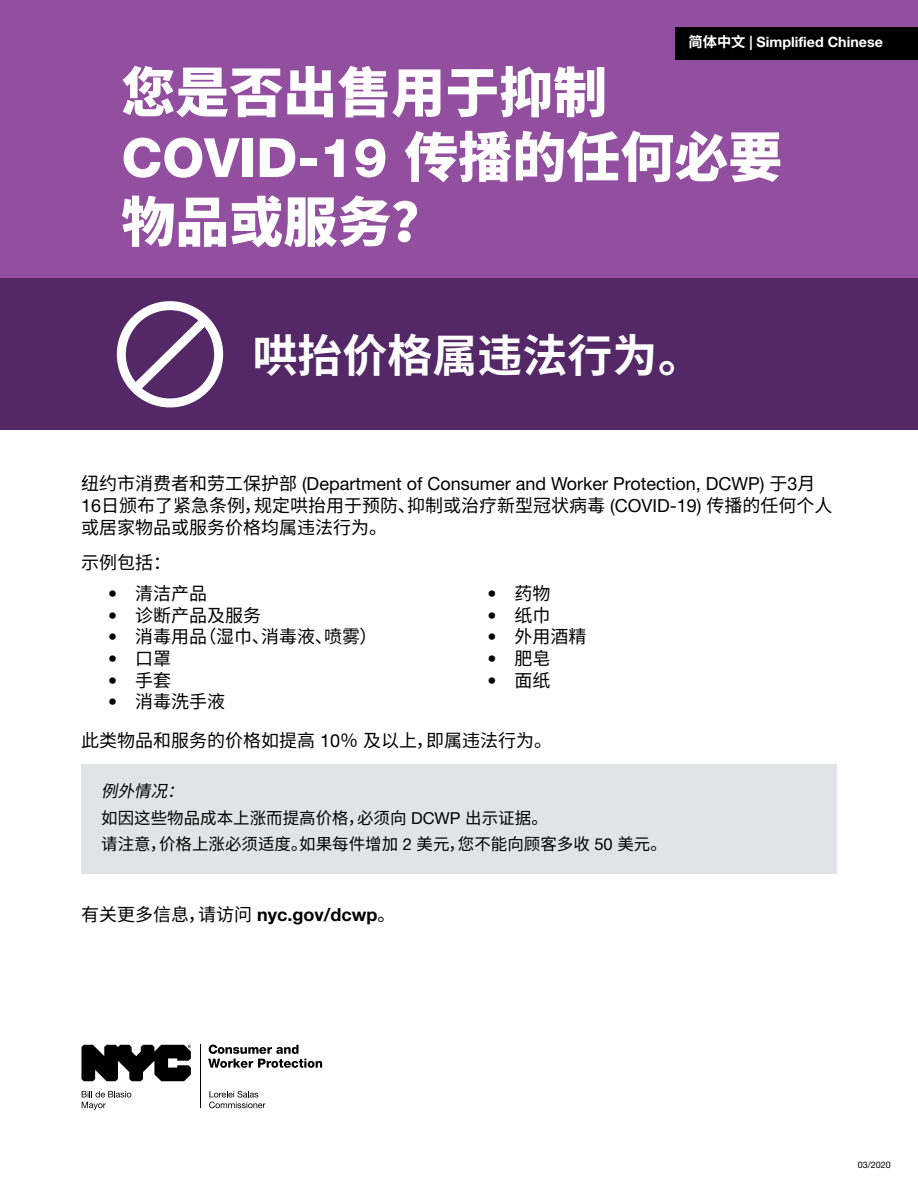
<style>
.page{position:relative;width:918px;height:1188px;background:#fff}
.page>*{position:absolute;margin:0;border:0;box-sizing:border-box;transform-origin:0 0}
.t1{font:900 54px "Noto Sans CJ Ksc";color:#fff}
.t2{font:800 54px "Helvetica Neue LT Std";color:#fff}
.t3{font:700 45px "Noto Sans CJ Ksc";color:#fff}
.t4{font:18px/21.6px "Noto Sans CJ Ksc";color:#000}
.t5{font:18px "Helvetica Neue LT Std";color:#000}
.t6{font:700 18px "Helvetica Neue LT Std";color:#000}
.t7{font:16.5px/26.5px "Noto Sans CJ Ksc";color:#000}
.t8{font:700 14.25px "Helvetica Neue LT Std";color:#fff}
.t9{font:9px "Helvetica Neue LT Std";color:#000}
.s1{font-family:"Noto Sans SC"}
.s2{font-family:"Noto Sans CJ Ksc";font-weight:900}
.s3{font-family:"Noto Sans CJ Ksc"}
.s4{font-family:"Helvetica Neue LT Std"}
.s5{font-style:italic}
.s6{font-family:"Noto Sans CJ Ksc";font-weight:400}
</style>
<div class="page">
<div style="left:0;top:0;width:918px;height:294px;background:#924f9f"></div>
<div style="left:81px;top:764px;width:756px;height:110px;background:#e2e3e4"></div>
<svg style="left:209px;top:1091px;width:56px;height:17px"></svg>
<svg style="left:82px;top:1091px;width:49px;height:19px"></svg>
<hr style="left:200px;top:1045px;width:1px;height:63px;background:#000">
<svg style="left:208px;top:1045px;width:114px;height:23px"></svg>
<svg style="left:81px;top:1045px;width:110px;height:36px"></svg>
<div style="left:0;top:278px;width:918px;height:152px;background:#542766"></div>
<svg style="left:116px;top:301px;width:108px;height:107px"></svg>
<div style="left:675px;top:27px;width:243px;height:32px;background:#000"></div>
<p class="t8" style="left:688px;top:33px;width:196px"><span class="s1">简体中文</span> | Simplified Chinese</p>
<h1 class="t1" style="left:121px;top:62px;width:488px">您是否出售用于抑制</h1>
<h1 class="t2" style="left:121px;top:126px;width:663px">COVID-19 <span class="s2">传播的任何必要</span></h1>
<h1 class="t1" style="left:121px;top:192px;width:326px">物品或服务？</h1>
<h2 class="t3" style="left:253px;top:330px;width:452px">哄抬价格属违法行为。</h2>
<p class="t5" style="left:81px;top:473px;width:736px"><span class="s3">纽约市消费者和劳工保护部</span> (Department of Consumer and Worker Protection, DCWP) <span class="s3">于</span>3<span class="s3">月</span></p>
<p class="t4" style="left:81px;top:495px;width:753px"><span class="s4">16</span>日颁布了紧急条例，规定哄抬用于预防、抑制或治疗新型冠状病毒 <span class="s4">(COVID-19)</span> 传播的任何个人或居家物品或服务价格均属违法行为。</p>
<p class="t4" style="left:81px;top:552px;width:91px">示例包括：</p>
<p class="t4" style="left:108px;top:583px;width:100px"><span class="s4">•</span> 清洁产品</p>
<p class="t4" style="left:108px;top:605px;width:154px"><span class="s4">•</span> 诊断产品及服务</p>
<p class="t4" style="left:108px;top:626px;width:271px"><span class="s4">•</span> 消毒用品（湿巾、消毒液、喷雾）</p>
<p class="t4" style="left:108px;top:648px;width:64px"><span class="s4">•</span> 口罩</p>
<p class="t4" style="left:108px;top:670px;width:64px"><span class="s4">•</span> 手套</p>
<p class="t4" style="left:108px;top:691px;width:118px"><span class="s4">•</span> 消毒洗手液</p>
<p class="t4" style="left:487px;top:583px;width:64px"><span class="s4">•</span> 药物</p>
<p class="t4" style="left:487px;top:605px;width:64px"><span class="s4">•</span> 纸巾</p>
<p class="t4" style="left:487px;top:626px;width:100px"><span class="s4">•</span> 外用酒精</p>
<p class="t4" style="left:487px;top:648px;width:64px"><span class="s4">•</span> 肥皂</p>
<p class="t4" style="left:487px;top:670px;width:64px"><span class="s4">•</span> 面纸</p>
<p class="t4" style="left:81px;top:730px;width:473px">此类物品和服务的价格如提高 <span class="s4">10</span>％及以上，即属违法行为。</p>
<p class="t7" style="left:101px;top:778px;width:567px"><span class="s5">例外情况：<br></span>如因这些物品成本上涨而提高价格，必须向 <span class="s4">DCWP</span> 出示证据。<br>请注意，价格上涨必须适度。如果每件增加 <span class="s4">2</span> 美元，您不能向顾客多收 <span class="s4">50</span> 美元。</p>
<p class="t6" style="left:81px;top:903px;width:316px"><span class="s6">有关更多信息，请访问</span> nyc.gov/dcwp<span class="s6">。</span></p>
<p class="t9" style="left:858px;top:1159px;width:35px">03/2020</p>
</div>
